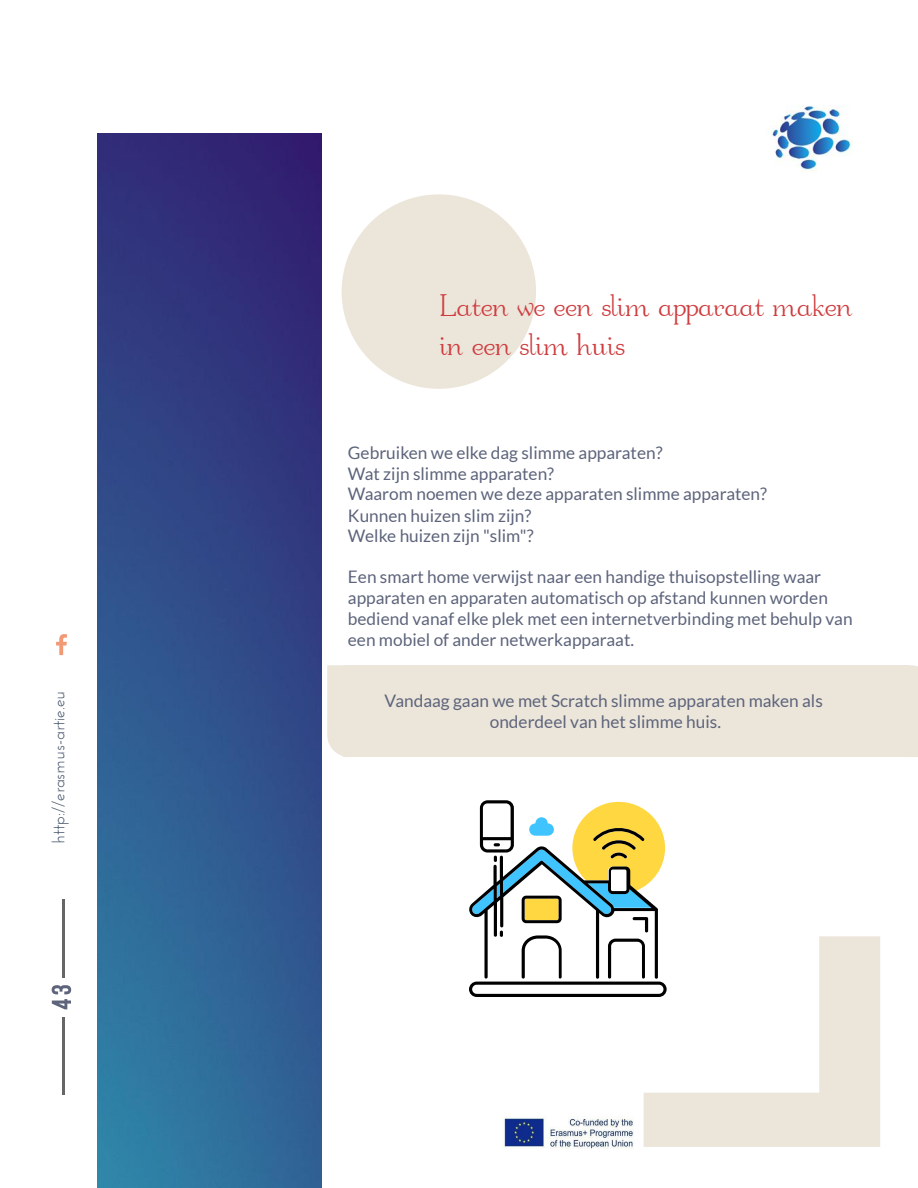
<style>
.page{position:relative;width:918px;height:1188px;background:#fff}
.page>*{position:absolute;margin:0;border:0;box-sizing:border-box;transform-origin:0 0}
.t1{font:500 32.4px/38.8px "Garton";color:#cf3d3f}
.t2{font:17.25px/20.9px "Lato";color:#5d647b}
.t3{font:17.25px "Josefin Sans";color:#44546a}
</style>
<div class="page">
<svg style="left:327px;top:665px;width:16px;height:91px"></svg>
<div style="left:343px;top:665px;width:566px;height:92px;background:#ece5da"></div>
<svg style="left:909px;top:665px;width:9px;height:92px"></svg>
<img style="left:97px;top:134px;width:224px;height:1054px">
<svg style="left:644px;top:936px;width:236px;height:211px"></svg>
<svg style="left:342px;top:194px;width:194px;height:195px"></svg>
<svg style="left:52px;top:985px;width:19px;height:24px"></svg>
<hr style="left:63px;top:900px;width:2px;height:77px;background:#666">
<hr style="left:63px;top:1017px;width:2px;height:78px;background:#666">
<img style="left:504px;top:1117px;width:130px;height:31px">
<img style="left:770px;top:105px;width:82px;height:67px">
<svg style="left:56px;top:634px;width:11px;height:21px"></svg>
<svg style="left:469px;top:800px;width:198px;height:197px"></svg>
<p class="t3" style="left:49px;top:844px;width:154px;rotate:-90deg">http://erasmus-artie.eu</p>
<h1 class="t1" style="left:440px;top:287px;width:414px">Laten we een slim apparaat maken in een slim huis</h1>
<p class="t2" style="left:348px;top:442px;width:421px">Gebruiken we elke dag slimme apparaten?<br>Wat zijn slimme apparaten?<br>Waarom noemen we deze apparaten slimme apparaten?<br>Kunnen huizen slim zijn?<br>Welke huizen zijn "slim"?</p>
<p class="t2" style="left:348px;top:566px;width:506px">Een smart home verwijst naar een handige thuisopstelling waar apparaten en apparaten automatisch op afstand kunnen worden bediend vanaf elke plek met een internetverbinding met behulp van een mobiel of ander netwerkapparaat.</p>
<p class="t2" style="left:385px;top:690px;width:440px;text-align:center">Vandaag gaan we met Scratch slimme apparaten maken als onderdeel van het slimme huis.</p>
</div>
